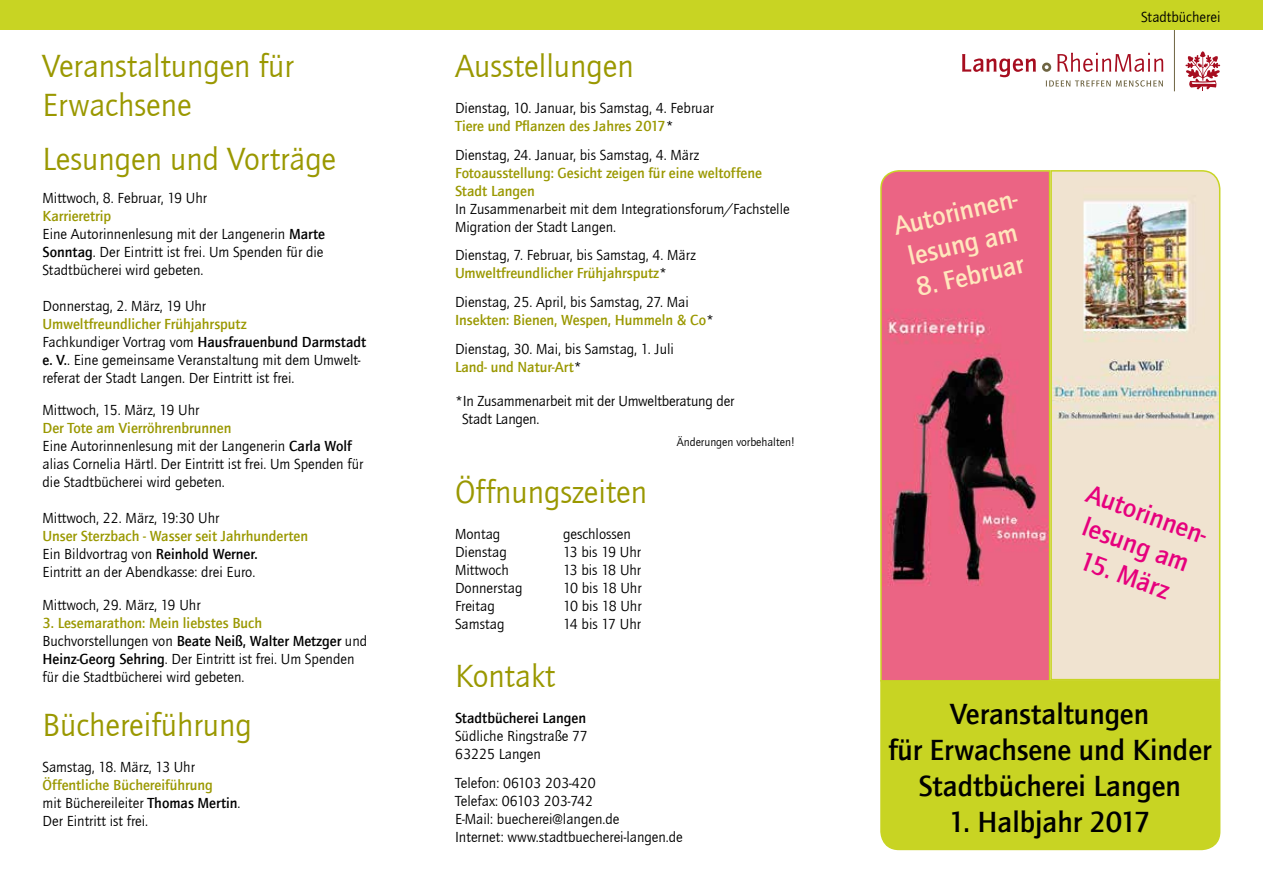
<style>
.page{position:relative;width:1263px;height:893px;background:#fff}
.page>*{position:absolute;margin:0;border:0;box-sizing:border-box;transform-origin:0 0}
.t1{font:33px/39.6px "ITC Quay Sans Com";color:#9a9800}
.t2{font:500 30px/36px "ITC Quay Sans Com";color:#000;text-align:center}
.t3{font:500 27px/32.4px "ITC Quay Sans Com";color:#ffe7bd}
.t4{font:500 27px/32.4px "ITC Quay Sans Com";color:#e6007d}
.t5{font:15px/18px "ITC Quay Sans Com";color:#000}
.t6{font:500 15px/18px "ITC Quay Sans Com";color:#9a9800}
.t7{font:500 15px "ITC Quay Sans Com";color:#000}
.t8{font:12px "ITC Quay Sans Com";color:#000}
.s1{font-weight:500;color:#9a9800}
.s2{font-weight:500}
</style>
<div class="page">
<svg style="left:1046px;top:80px;width:117px;height:7px"></svg>
<svg style="left:1057px;top:53px;width:106px;height:19px"></svg>
<svg style="left:1042px;top:63px;width:9px;height:9px"></svg>
<svg style="left:962px;top:54px;width:74px;height:23px"></svg>
<svg style="left:1185px;top:51px;width:35px;height:40px"></svg>
<hr style="left:1174px;top:30px;width:1px;height:61px;background:#6e6442">
<div style="left:0;top:0;width:1263px;height:30px;background:#c8d423"></div>
<div style="left:880px;top:681px;width:341px;height:170px;background:#c8d423"></div>
<svg style="left:880px;top:170px;width:171px;height:512px;background:#cd5b73"></svg>
<img style="left:1049px;top:170px;width:172px;height:511px">
<h1 class="t1" style="left:43px;top:45px;width:253px">Veranstaltungen für<br>Erwachsene</h1>
<h1 class="t1" style="left:43px;top:139px;width:295px">Lesungen und Vorträge</h1>
<p class="t5" style="left:43px;top:189px;width:166px">Mittwoch, 8. Februar, 19 Uhr</p>
<p class="t5" style="left:43px;top:207px;width:284px"><span class="s1">Karrieretrip<br></span>Eine Autorinnenlesung mit der Langenerin <span class="s2">Marte Sonntag</span>. Der Eintritt ist frei. Um Spenden für die Stadtbücherei wird gebeten.</p>
<p class="t5" style="left:43px;top:297px;width:165px">Donnerstag, 2. März, 19 Uhr</p>
<p class="t5" style="left:43px;top:315px;width:325px"><span class="s1">Umweltfreundlicher Frühjahrsputz<br></span>Fachkundiger Vortrag vom <span class="s2">Hausfrauenbund Darmstadt e. V.</span>. Eine gemeinsame Veranstaltung mit dem Umwelt&shy;referat der Stadt Langen. Der Eintritt ist frei.</p>
<p class="t5" style="left:43px;top:401px;width:158px">Mittwoch, 15. März, 19 Uhr</p>
<p class="t5" style="left:43px;top:419px;width:322px"><span class="s1">Der Tote am Vierröhrenbrunnen<br></span>Eine Autorinnenlesung mit der Langenerin <span class="s2">Carla Wolf </span>alias Cornelia Härtl. Der Eintritt ist frei. Um Spenden für die Stadtbücherei wird gebeten.</p>
<p class="t5" style="left:43px;top:509px;width:178px">Mittwoch, 22. März, 19:30 Uhr</p>
<p class="t5" style="left:43px;top:527px;width:267px"><span class="s1">Unser Sterzbach - Wasser seit Jahrhunderten<br></span>Ein Bildvortrag von <span class="s2">Reinhold Werner.<br></span>Eintritt an der Abendkasse: drei Euro.</p>
<p class="t5" style="left:43px;top:595px;width:160px">Mittwoch, 29. März, 19 Uhr</p>
<p class="t5" style="left:43px;top:613px;width:326px"><span class="s1">3. Lesemarathon: Mein liebstes Buch </span>Buchvorstellungen von <span class="s2">Beate Neiß, Walter Metzger</span> und <span class="s2">Heinz-Georg Sehring</span>. Der Eintritt ist frei. Um Spenden für die Stadtbücherei wird gebeten.</p>
<h1 class="t1" style="left:43px;top:704px;width:211px">Büchereiführung</h1>
<p class="t5" style="left:43px;top:757px;width:154px">Samstag, 18. März, 13 Uhr</p>
<p class="t5" style="left:43px;top:775px;width:199px"><span class="s1">Öffentliche Büchereiführung<br></span>mit Büchereileiter <span class="s2">Thomas Mertin</span>.<br>Der Eintritt ist frei.</p>
<h1 class="t1" style="left:455px;top:45px;width:180px">Ausstellungen</h1>
<p class="t5" style="left:455px;top:99px;width:261px">Dienstag, 10. Januar, bis Samstag, 4. Februar<br><span class="s1">Tiere und Pflanzen des Jahres 2017</span>*</p>
<p class="t5" style="left:455px;top:145px;width:246px">Dienstag, 24. Januar, bis Samstag, 4. März</p>
<p class="t6" style="left:455px;top:163px;width:308px">Fotoausstellung: Gesicht zeigen für eine weltoffene<br>Stadt Langen</p>
<p class="t5" style="left:455px;top:199px;width:336px">In Zusammenarbeit mit dem Integrationsforum/Fachstelle<br>Migration der Stadt Langen.</p>
<p class="t5" style="left:455px;top:246px;width:242px">Dienstag, 7. Februar, bis Samstag, 4. März<br><span class="s1">Umweltfreundlicher Frühjahrsputz</span>*</p>
<p class="t5" style="left:455px;top:293px;width:261px">Dienstag, 25. April, bis Samstag, 27. Mai<br><span class="s1">Insekten: Bienen, Wespen, Hummeln &amp; Co</span>*</p>
<p class="t5" style="left:455px;top:340px;width:220px">Dienstag, 30. Mai, bis Samstag, 1. Juli<br><span class="s1">Land- und Natur-Art</span>*</p>
<p class="t5" style="left:462px;top:392px;width:274px;text-indent:-7px">*In Zusammenarbeit mit der Umweltberatung der<br>Stadt Langen.</p>
<p class="t8" style="left:677px;top:435px;width:120px">Änderungen vorbehalten!</p>
<h1 class="t1" style="left:455px;top:472px;width:194px">Öffnungszeiten</h1>
<p class="t5" style="left:455px;top:525px;width:47px">Montag</p>
<p class="t5" style="left:563px;top:525px;width:69px">geschlossen</p>
<p class="t5" style="left:455px;top:543px;width:53px">Dienstag</p>
<p class="t5" style="left:563px;top:543px;width:80px">13 bis 19 Uhr</p>
<p class="t5" style="left:455px;top:561px;width:55px">Mittwoch</p>
<p class="t5" style="left:563px;top:561px;width:80px">13 bis 18 Uhr</p>
<p class="t5" style="left:455px;top:579px;width:69px">Donnerstag</p>
<p class="t5" style="left:563px;top:579px;width:80px">10 bis 18 Uhr</p>
<p class="t5" style="left:455px;top:597px;width:41px">Freitag</p>
<p class="t5" style="left:563px;top:597px;width:80px">10 bis 18 Uhr</p>
<p class="t5" style="left:455px;top:615px;width:51px">Samstag</p>
<p class="t5" style="left:563px;top:615px;width:80px">14 bis 17 Uhr</p>
<h1 class="t1" style="left:455px;top:656px;width:101px">Kontakt</h1>
<p class="t7" style="left:455px;top:709px;width:133px">Stadtbücherei Langen</p>
<p class="t5" style="left:455px;top:727px;width:134px">Südliche Ringstraße 77<br>63225 Langen</p>
<p class="t5" style="left:455px;top:774px;width:229px">Telefon: 06103 203-420<br>Telefax: 06103 203-742<br>E-Mail: buecherei@langen.de<br>Internet: www.stadtbuecherei-langen.de</p>
<h3 class="t3" style="left:890px;top:210px;width:136px;rotate:-13deg">Autorinnen&shy;lesung am</h3>
<h3 class="t3" style="left:913px;top:271px;width:111px;rotate:-13deg">8. Februar</h3>
<p class="t5" style="left:1141px;top:8px;width:81px">Stadtbücherei</p>
<h3 class="t4" style="left:1093px;top:477px;width:136px;rotate:20deg">Autorinnen&shy;lesung am</h3>
<h3 class="t4" style="left:1087px;top:543px;width:95px;rotate:20deg">15. März</h3>
<h2 class="t2" style="left:888px;top:695px;width:324px">Veranstaltungen<br>für Erwachsene und Kinder<br>Stadtbücherei Langen</h2>
<h2 class="t2" style="left:949px;top:803px;width:203px">1. Halbjahr 2017</h2>
</div>
